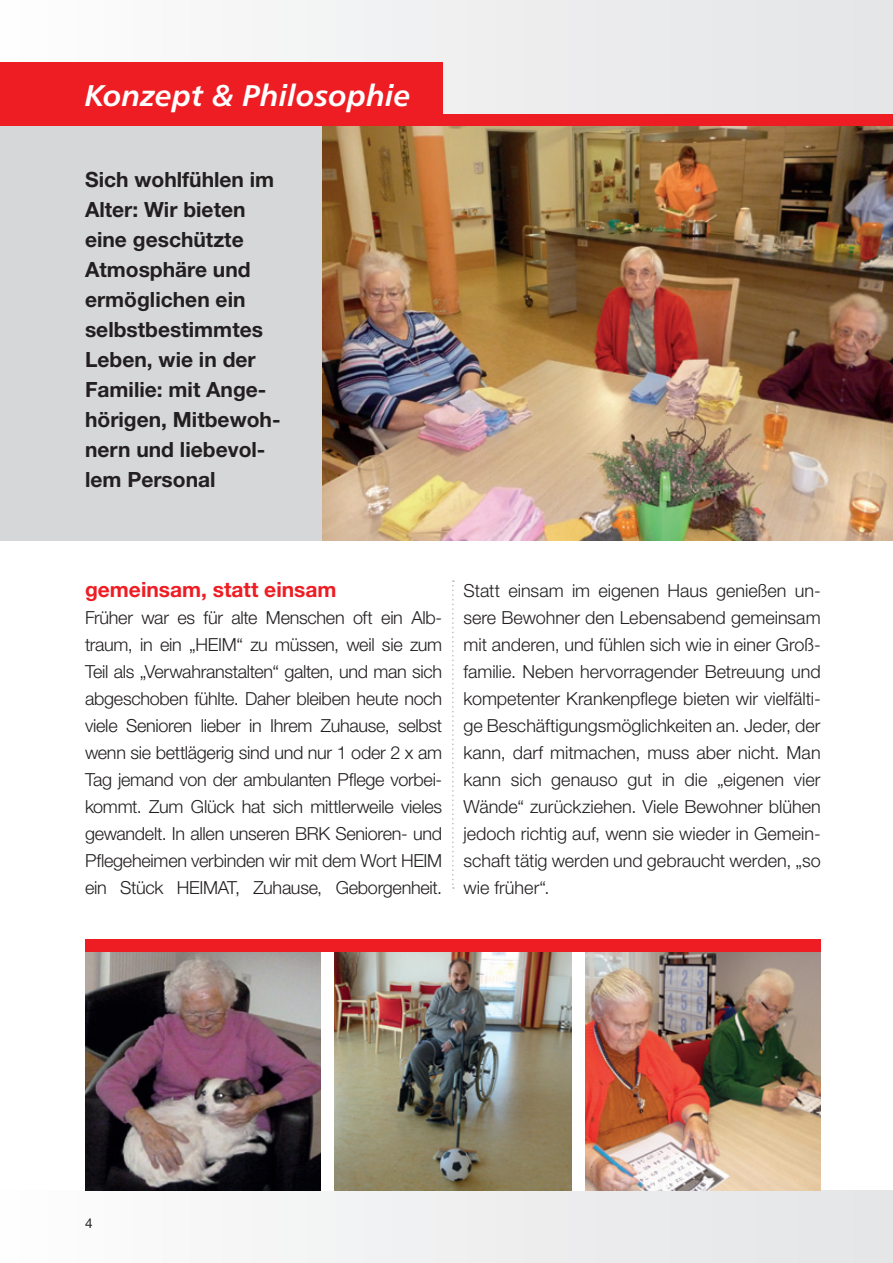
<style>
.page{position:relative;width:893px;height:1263px;background:#fff}
.page>*{position:absolute;margin:0;border:0;box-sizing:border-box;transform-origin:0 0}
.t1{font:30px "Humanist 777 BT Bold Italic B";color:#fff}
.t2{font:700 21px/30px "Helvetica Neue";color:#231f20}
.t3{font:700 21px "Helvetica Neue";color:#ee1d23}
.t4{font:300 18px/27px "Helvetica Neue";letter-spacing:-.01em;color:#231f20;text-align:justify}
.t5{font:13.5px "Helvetica Neue";color:#231f20}
</style>
<div class="page">
<div style="left:0;top:0;width:893px;height:115px;background:linear-gradient(to right,#fdfdfd,#e3e4e6)"></div>
<div style="left:0;top:1191px;width:893px;height:72px;background:#f0f0f1"></div>
<img style="left:321px;top:126px;width:572px;height:415px">
<div style="left:0;top:117px;width:321px;height:424px;background:#d6d7d9"></div>
<div style="left:0;top:62px;width:442px;height:63px;background:#ee1d23"></div>
<svg style="left:452px;top:580px;width:2px;height:309px"></svg>
<img style="left:333px;top:951px;width:239px;height:240px">
<img style="left:85px;top:951px;width:236px;height:240px">
<img style="left:585px;top:951px;width:236px;height:240px">
<div style="left:85px;top:939px;width:736px;height:12px;background:#ee1d23"></div>
<div style="left:0;top:115px;width:893px;height:11px;background:#ee1d23"></div>
<h1 class="t1" style="left:85px;top:76px;width:327px">Konzept &amp; Philosophie</h1>
<p class="t2" style="left:85px;top:164px;width:197px">Sich wohlfühlen im<br>Alter: Wir bieten eine geschützte<br>Atmosphäre und ermöglichen ein selbstbestimmtes<br>Leben, wie in der<br>Familie: mit Ange&shy;hörigen, Mitbewoh&shy;nern und liebevol&shy;lem Personal</p>
<p class="t3" style="left:85px;top:576px;width:253px">gemeinsam, statt einsam</p>
<p class="t4" style="left:85px;top:604px;width:359px">Früher war es für alte Menschen oft ein Alb&shy;traum, in ein „HEIM“ zu müssen, weil sie zum Teil als „Verwahranstalten“ galten, und man sich abgeschoben fühlte. Daher bleiben heute noch viele Senioren lieber in Ihrem Zuhause, selbst wenn sie bettlägerig sind und nur 1 oder 2 x am Tag jemand von der ambulanten Pflege vorbei&shy;kommt. Zum Glück hat sich mittlerweile vieles gewandelt. In allen unseren BRK Senioren- und Pflegeheimen verbinden wir mit dem Wort HEIM ein Stück HEIMAT, Zuhause, Geborgenheit.</p>
<p class="t4" style="left:463px;top:576px;width:359px">Statt einsam im eigenen Haus genießen un&shy;sere Bewohner den Lebensabend gemeinsam mit anderen, und fühlen sich wie in einer Groß&shy;familie. Neben hervorragender Betreuung und kompetenter Krankenpflege bieten wir vielfälti&shy;ge Beschäftigungsmöglichkeiten an. Jeder, der kann, darf mitmachen, muss aber nicht. Man kann sich genauso gut in die „eigenen vier Wände“ zurückziehen. Viele Bewohner blühen jedoch richtig auf, wenn sie wieder in Gemein&shy;schaft tätig werden und gebraucht werden, „so wie früher“.</p>
<p class="t5" style="left:85px;top:1215px;width:9px">4</p>
</div>
